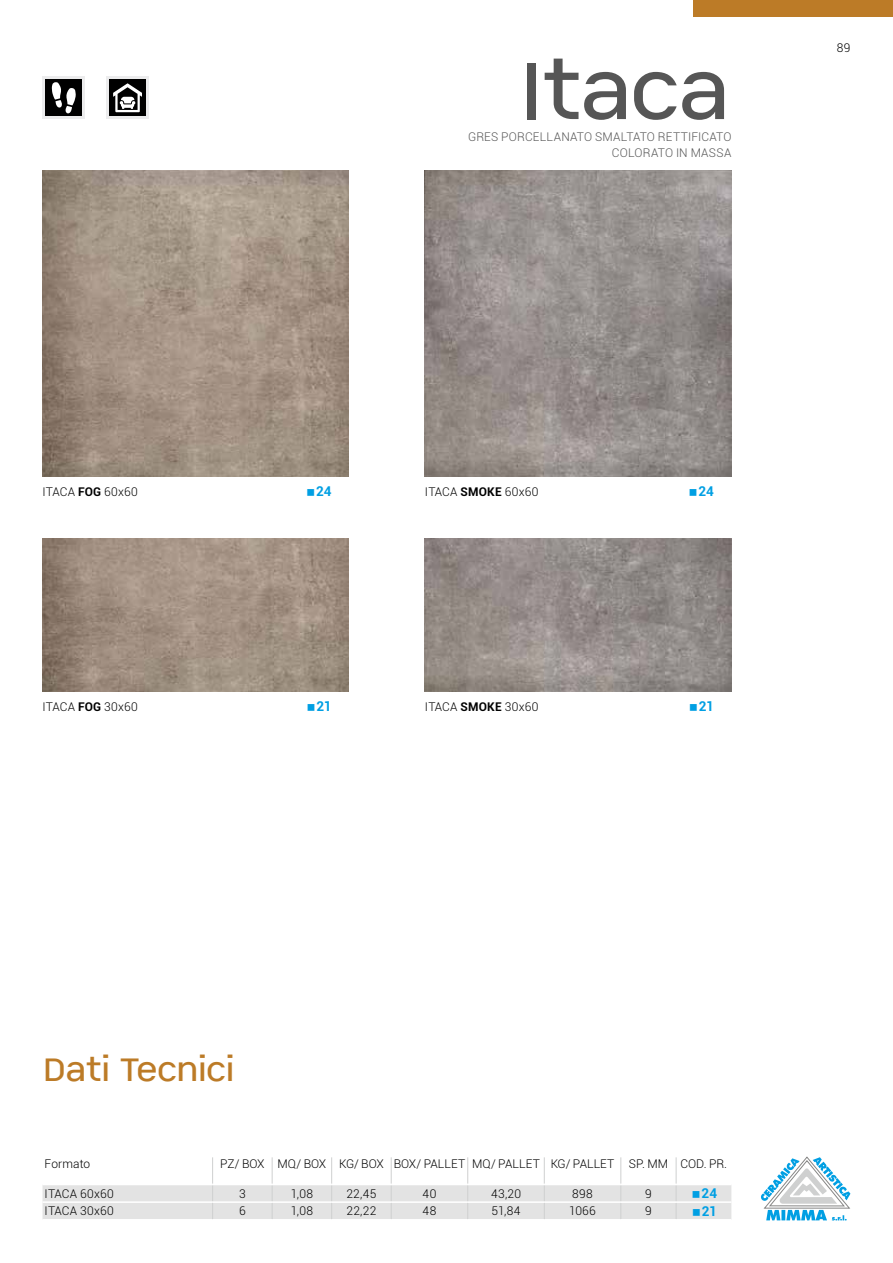
<style>
.page{position:relative;width:893px;height:1263px;background:#fff}
.page>*{position:absolute;margin:0;border:0;box-sizing:border-box;transform-origin:0 0}
.t1{font:90px "CP Company TT Regular";letter-spacing:-.02em;color:#565656}
.t2{font:36px "CP Company TT Regular";letter-spacing:-.015em;color:#bc7b27}
.t3{font:700 13.5px "Roboto";letter-spacing:-.005em;color:#009fe3}
.t4{font:300 12px "Roboto";letter-spacing:.015em;color:#000}
.t5{font:300 12px/16.5px "Roboto";letter-spacing:.015em;color:#565656;text-align:right}
.s1{font-weight:700}
</style>
<div class="page">
<svg style="left:761px;top:1156px;width:89px;height:64px"></svg>
<img style="left:43px;top:170px;width:306px;height:306px">
<img style="left:43px;top:538px;width:306px;height:153px">
<img style="left:425px;top:170px;width:306px;height:306px">
<img style="left:425px;top:538px;width:306px;height:153px">
<div style="left:693px;top:0;width:200px;height:17px;background:#bc7b27"></div>
<div style="left:106px;top:77px;width:43px;height:42px;background:#ececed"></div>
<div style="left:109px;top:79px;width:37px;height:37px;background:#000"></div>
<svg style="left:113px;top:83px;width:29px;height:29px"></svg>
<div style="left:43px;top:77px;width:42px;height:42px;background:#ececed"></div>
<div style="left:45px;top:79px;width:37px;height:37px;background:#000"></div>
<svg style="left:52px;top:82px;width:24px;height:31px"></svg>
<svg style="left:43px;top:1157px;width:688px;height:62px"></svg>
<h1 class="t1" style="left:519px;top:39px;width:214px">Itaca</h1>
<p class="t5" style="left:468px;top:128px;width:265px">GRES PORCELLANATO SMALTATO RETTIFICATO<br>COLORATO IN MASSA</p>
<p class="t4" style="left:837px;top:39px;width:15px">89</p>
<p class="t4" style="left:43px;top:483px;width:97px">ITACA <span class="s1">FOG</span> 60x60</p>
<p class="t3" style="left:316px;top:481px;width:17px">24</p>
<p class="t4" style="left:43px;top:698px;width:97px">ITACA <span class="s1">FOG</span> 30x60</p>
<p class="t3" style="left:316px;top:696px;width:17px">21</p>
<p class="t4" style="left:425px;top:483px;width:115px">ITACA <span class="s1">SMOKE</span> 60x60</p>
<p class="t3" style="left:698px;top:481px;width:17px">24</p>
<p class="t4" style="left:425px;top:698px;width:115px">ITACA <span class="s1">SMOKE</span> 30x60</p>
<p class="t3" style="left:699px;top:696px;width:17px">21</p>
<h2 class="t2" style="left:43px;top:1049px;width:194px">Dati Tecnici</h2>
<p class="t4" style="left:45px;top:1156px;width:47px">Formato</p>
<p class="t4" style="left:220px;top:1156px;width:508px">PZ/ BOX MQ/ BOX KG/ BOX BOX/ PALLET MQ/ PALLET KG/ PALLET SP. MM COD. PR.</p>
<p class="t4" style="left:45px;top:1185px;width:71px">ITACA 60x60</p>
<p class="t4" style="left:239px;top:1185px;width:8px">3</p>
<p class="t4" style="left:291px;top:1185px;width:24px">1,08</p>
<p class="t4" style="left:346px;top:1185px;width:31px">22,45</p>
<p class="t4" style="left:423px;top:1185px;width:15px">40</p>
<p class="t4" style="left:491px;top:1185px;width:32px">43,20</p>
<p class="t4" style="left:572px;top:1185px;width:22px">898</p>
<p class="t4" style="left:645px;top:1185px;width:8px">9</p>
<p class="t3" style="left:702px;top:1183px;width:17px">24</p>
<p class="t4" style="left:45px;top:1203px;width:71px">ITACA 30x60</p>
<p class="t4" style="left:239px;top:1203px;width:8px">6</p>
<p class="t4" style="left:291px;top:1203px;width:24px">1,08</p>
<p class="t4" style="left:346px;top:1203px;width:31px">22,22</p>
<p class="t4" style="left:423px;top:1203px;width:15px">48</p>
<p class="t4" style="left:491px;top:1203px;width:31px">51,84</p>
<p class="t4" style="left:569px;top:1203px;width:28px">1066</p>
<p class="t4" style="left:645px;top:1203px;width:8px">9</p>
<p class="t3" style="left:702px;top:1201px;width:17px">21</p>
</div>
